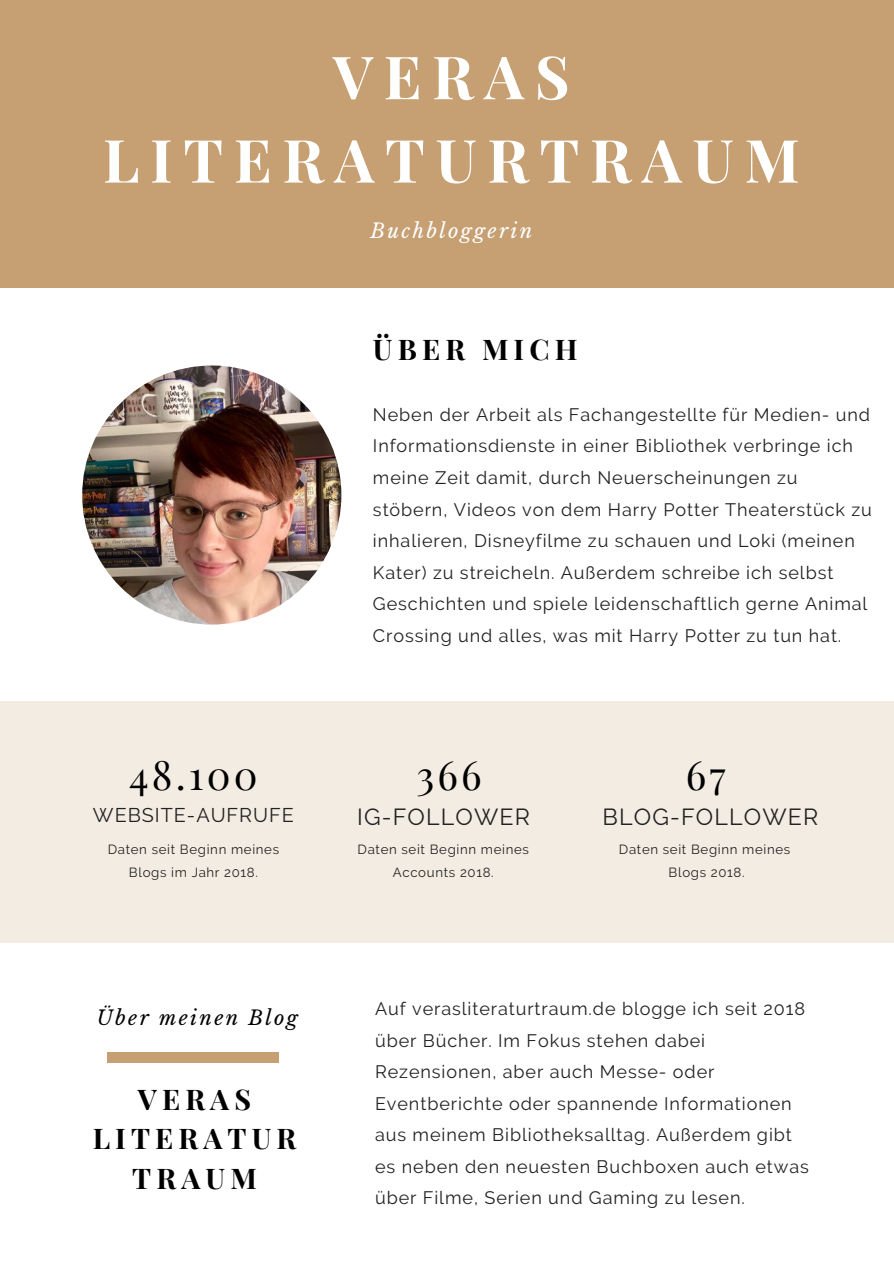
<style>
.page{position:relative;width:894px;height:1264px;background:#fff}
.page>*{position:absolute;margin:0;border:0;box-sizing:border-box;transform-origin:0 0}
.t1{font:700 59.55px/83.2px "Playfair Display";letter-spacing:.18em;color:#fff;text-align:center}
.t2{font:39.75px "Playfair Display";letter-spacing:.08em;color:#000}
.t3{font:700 28.5px/39.5px "Playfair Display";letter-spacing:.18em;color:#000;text-align:center}
.t4{font:23.25px "Raleway";letter-spacing:.05em;color:#222}
.t5{font:19.8px "Raleway";letter-spacing:.05em;color:#222}
.t6{font:italic 19.8px "Libre Baskerville";letter-spacing:.12em;color:#000}
.t7{font:italic 19.8px "Libre Baskerville";letter-spacing:.12em;color:#fff}
.t8{font:18px/31.5px "Raleway";letter-spacing:.05em;color:#222}
.t9{font:13.2px/22.5px "Raleway";letter-spacing:.05em;color:#222;text-align:center}
</style>
<div class="page">
<div style="left:0;top:0;width:893px;height:288px;background:#c6a073"></div>
<div style="left:0;top:701px;width:893px;height:241px;background:#f3ece3"></div>
<img style="left:82px;top:365px;width:259px;height:259px;border-radius:50%">
<div style="left:108px;top:1052px;width:171px;height:10px;background:#c6a073"></div>
<h1 class="t1" style="left:103px;top:33px;width:698px">VERAS<br>LITERATURTRAUM</h1>
<p class="t7" style="left:370px;top:219px;width:163px">Buchbloggerin</p>
<h3 class="t3" style="left:373px;top:328px;width:206px">ÜBER MICH</h3>
<p class="t8" style="left:373px;top:399px;width:500px">Neben der Arbeit als Fachangestellte für Medien- und Informationsdienste in einer Bibliothek verbringe ich meine Zeit damit, durch Neuerscheinungen zu stöbern, Videos von dem Harry Potter Theaterstück zu inhalieren, Disneyfilme zu schauen und Loki (meinen Kater) zu streicheln. Außerdem schreibe ich selbst Geschichten und spiele leidenschaftlich gerne Animal Crossing und alles, was mit Harry Potter zu tun hat.</p>
<h2 class="t2" style="left:129px;top:747px;width:130px">48.100</h2>
<h2 class="t2" style="left:416px;top:747px;width:67px">366</h2>
<h2 class="t2" style="left:685px;top:747px;width:41px">67</h2>
<p class="t5" style="left:93px;top:803px;width:202px">WEBSITE-AUFRUFE</p>
<p class="t4" style="left:357px;top:803px;width:174px">IG-FOLLOWER</p>
<p class="t4" style="left:602px;top:803px;width:217px">BLOG-FOLLOWER</p>
<p class="t9" style="left:108px;top:838px;width:173px">Daten seit Beginn meines<br>Blogs im Jahr 2018.</p>
<p class="t9" style="left:357px;top:838px;width:173px">Daten seit Beginn meines<br>Accounts 2018.</p>
<p class="t9" style="left:618px;top:838px;width:173px">Daten seit Beginn meines<br>Blogs 2018.</p>
<p class="t6" style="left:97px;top:1005px;width:202px">Über meinen Blog</p>
<h3 class="t3" style="left:93px;top:1078px;width:205px">VERAS<br>LITERATUR<br>TRAUM</h3>
<p class="t8" style="left:375px;top:993px;width:435px">Auf verasliteraturtraum.de blogge ich seit 2018 über Bücher. Im Fokus stehen dabei Rezensionen, aber auch Messe- oder Eventberichte oder spannende Informationen aus meinem Bibliotheksalltag. Außerdem gibt es neben den neuesten Buchboxen auch etwas über Filme, Serien und Gaming zu lesen.</p>
</div>
